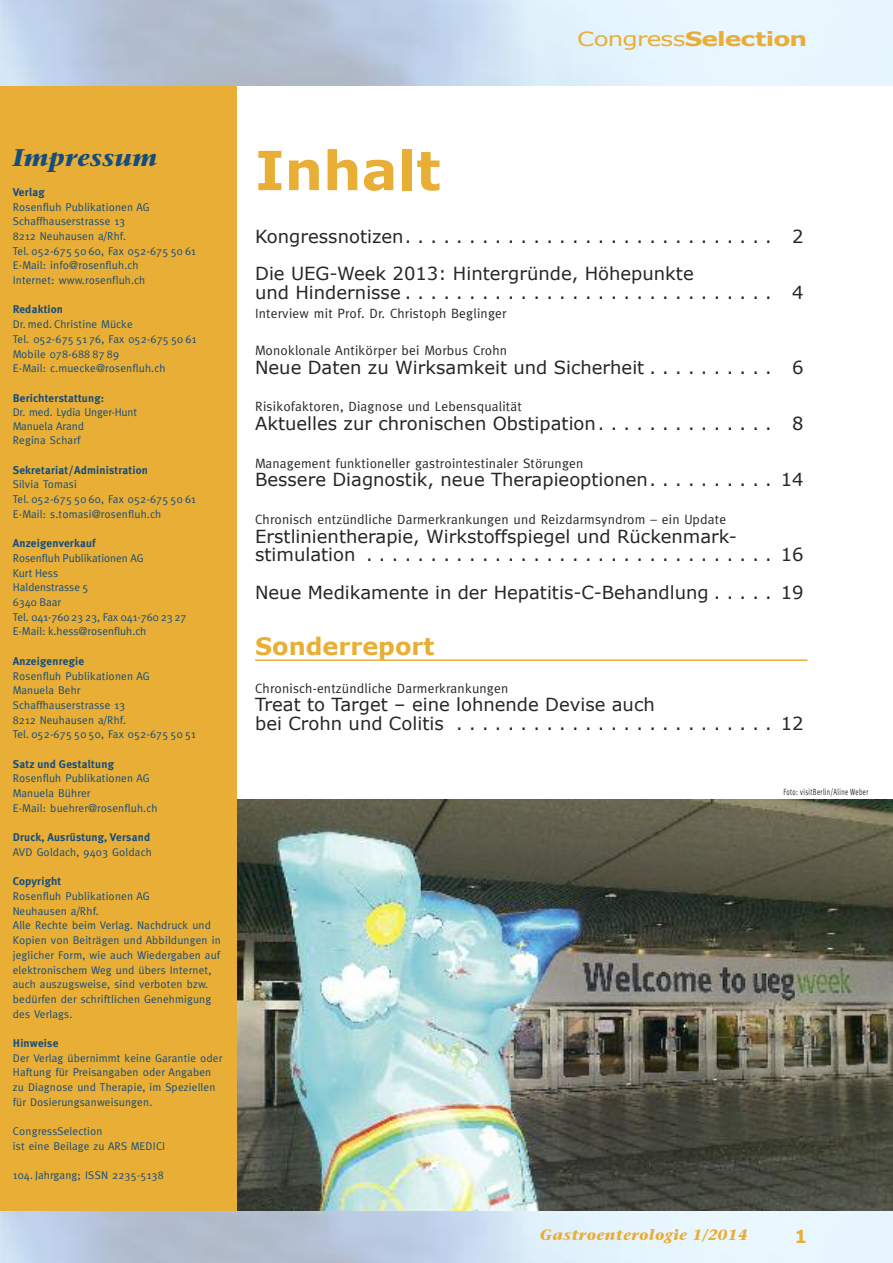
<style>
.page{position:relative;width:893px;height:1263px;background:#fff}
.page>*{position:absolute;margin:0;border:0;box-sizing:border-box;transform-origin:0 0}
.t1{font:700 54px "Verdana";color:#e9ae35}
.t2{font:700 24px "Verdana";color:#e9ae35}
.t3{font:italic 700 24px "Stone Serif";letter-spacing:.015em;color:#144d7e}
.t4{font:700 19.5px "Verdana";letter-spacing:-.035em;color:#e9ae35;scale:1.28 1}
.t5{font:18px/18.8px "Verdana";color:#272627}
.t6{font:700 18px "Verdana";color:#e9ae35}
.t7{font:italic 700 15px "Stone Serif";letter-spacing:.03em;color:#e9ae35}
.t8{font:13.5px "Meta Plus";letter-spacing:.015em;color:#272627}
.t9{font:11.25px/14.7px "Meta Plus";letter-spacing:.015em;color:#144d7e}
.t10{font:700 11.25px "Meta Plus";letter-spacing:.015em;color:#144d7e}
.t11{font:11.25px/14.7px "Meta Plus Normal";color:#144d7e}
.t12{font:9px "Meta Plus Normal";letter-spacing:.055em;color:#272627;scale:.7 1}
.s1{font-weight:400}
</style>
<div class="page">
<img style="left:236px;top:799px;width:657px;height:413px">
<div style="left:0;top:68px;width:236px;height:1155px;background:#e9ae35"></div>
<img style="left:0;top:0;width:893px;height:85px">
<img style="left:0;top:1212px;width:893px;height:51px">
<hr style="left:255px;top:659px;width:552px;height:2px;background:#e9ae35">
<h3 class="t4" style="left:577px;top:26px;width:181px"><span class="s1">Congress</span>Selection</h3>
<h2 class="t3" style="left:13px;top:149px;width:146px">Impressum</h2>
<p class="t10" style="left:13px;top:185px;width:34px">Verlag</p>
<p class="t9" style="left:13px;top:199px;width:185px">Rosenfluh Publikationen AG<br>Schaffhauserstrasse 13<br>8212 Neuhausen a/Rhf.<br>Tel. 052-675 50 60, Fax 052-675 50 61<br>E-Mail: info@rosenfluh.ch<br>Internet: www.rosenfluh.ch</p>
<p class="t10" style="left:13px;top:303px;width:52px">Redaktion</p>
<p class="t9" style="left:13px;top:317px;width:185px">Dr. med. Christine Mücke<br>Tel. 052-675 51 76, Fax 052-675 50 61<br>Mobile 078-688 87 89<br>E-Mail: c.muecke@rosenfluh.ch</p>
<p class="t10" style="left:13px;top:391px;width:93px">Berichterstattung:</p>
<p class="t9" style="left:13px;top:405px;width:126px;line-height:14.2px">Dr. med. Lydia Unger-Hunt<br>Manuela Arand<br>Regina Scharf</p>
<p class="t10" style="left:13px;top:463px;width:137px">Sekretariat/Administration</p>
<p class="t9" style="left:13px;top:477px;width:185px">Silvia Tomasi<br>Tel. 052-675 50 60, Fax 052-675 50 61<br>E-Mail: s.tomasi@rosenfluh.ch</p>
<p class="t10" style="left:13px;top:537px;width:84px">Anzeigenverkauf</p>
<p class="t11" style="left:13px;top:551px;width:175px">Rosenfluh Publikationen AG<br>Kurt Hess<br>Haldenstrasse 5<br>6340 Baar<br>Tel. 041-760 23 23, Fax 041-760 23 27<br>E-Mail: k.hess@rosenfluh.ch</p>
<p class="t10" style="left:13px;top:654px;width:73px">Anzeigenregie</p>
<p class="t9" style="left:13px;top:668px;width:185px">Rosenfluh Publikationen AG<br>Manuela Behr<br>Schaffhauserstrasse 13<br>8212 Neuhausen a/Rhf.<br>Tel. 052-675 50 50, Fax 052-675 50 51</p>
<p class="t10" style="left:13px;top:757px;width:103px">Satz und Gestaltung</p>
<p class="t9" style="left:13px;top:771px;width:146px">Rosenfluh Publikationen AG<br>Manuela Bührer<br>E-Mail: buehrer@rosenfluh.ch</p>
<p class="t10" style="left:13px;top:831px;width:139px">Druck, Ausrüstung, Versand</p>
<p class="t9" style="left:13px;top:845px;width:140px">AVD Goldach, 9403 Goldach</p>
<p class="t10" style="left:13px;top:875px;width:50px">Copyright</p>
<p class="t9" style="left:13px;top:889px;width:209px">Rosenfluh Publikationen AG<br>Neuhausen a/Rhf.<br>Alle Rechte beim Verlag. Nachdruck und Kopien von Beiträgen und Abbildungen in jeglicher Form, wie auch Wiedergaben auf elektronischem Weg und übers Internet, auch auszugsweise, sind verboten bzw. bedürfen der schriftlichen Genehmigung des Verlags.</p>
<p class="t10" style="left:13px;top:1036px;width:47px">Hinweise</p>
<p class="t9" style="left:13px;top:1050px;width:211px">Der Verlag übernimmt keine Garantie oder Haftung für Preisangaben oder Angaben zu Diagnose und Therapie, im Speziellen für Dosierungsanweisungen.</p>
<p class="t9" style="left:13px;top:1124px;width:154px">CongressSelection<br>ist eine Beilage zu ARS MEDICI</p>
<p class="t9" style="left:13px;top:1168px;width:152px">104. Jahrgang; ISSN 2235-5138</p>
<h1 class="t1" style="left:255px;top:136px;width:187px">Inhalt</h1>
<h3 class="t5" style="left:255px;top:217px;width:550px;line-height:37.5px">Kongressnotizen. . . . . . . . . . . . . . . . . . . . . . . . . . . . . 2<br>Die UEG-Week 2013: Hintergründe, Höhepunkte</h3>
<h3 class="t5" style="left:255px;top:282px;width:550px">und Hindernisse . . . . . . . . . . . . . . . . . . . . . . . . . . . . . 4</h3>
<p class="t8" style="left:255px;top:305px;width:253px">Interview mit Prof. Dr. Christoph Beglinger</p>
<p class="t8" style="left:255px;top:343px;width:253px">Monoklonale Antikörper bei Morbus Crohn</p>
<h3 class="t5" style="left:255px;top:357px;width:550px">Neue Daten zu Wirksamkeit und Sicherheit . . . . . . . . . . 6</h3>
<p class="t8" style="left:255px;top:399px;width:268px">Risikofaktoren, Diagnose und Lebensqualität</p>
<h3 class="t5" style="left:255px;top:414px;width:550px">Aktuelles zur chronischen Obstipation. . . . . . . . . . . . . . 8</h3>
<p class="t8" style="left:255px;top:455px;width:330px">Management funktioneller gastrointestinaler Störungen</p>
<h3 class="t5" style="left:255px;top:470px;width:550px">Bessere Diagnostik, neue Therapieoptionen. . . . . . . . . . 14</h3>
<p class="t8" style="left:255px;top:511px;width:473px">Chronisch entzündliche Darmerkrankungen und Reizdarmsyndrom – ein Update</p>
<h3 class="t5" style="left:255px;top:526px;width:550px">Erstlinientherapie, Wirkstoffspiegel und Rückenmark&shy;stimulation . . . . . . . . . . . . . . . . . . . . . . . . . . . . . . . . 16</h3>
<h3 class="t5" style="left:255px;top:582px;width:550px">Neue Medikamente in der Hepatitis-C-Behandlung . . . . . 19</h3>
<h2 class="t2" style="left:255px;top:631px;width:181px">Sonderreport</h2>
<p class="t8" style="left:255px;top:680px;width:255px">Chronisch-entzündliche Darmerkrankungen</p>
<h3 class="t5" style="left:255px;top:695px;width:550px">Treat to Target – eine lohnende Devise auch<br>bei Crohn und Colitis . . . . . . . . . . . . . . . . . . . . . . . . . 12</h3>
<p class="t12" style="left:783px;top:787px;width:123px">Foto: visitBerlin/Aline Weber</p>
<h3 class="t7" style="left:540px;top:1229px;width:209px">Gastroenterologie 1/2014</h3>
<h3 class="t6" style="left:795px;top:1224px;width:14px">1</h3>
</div>
